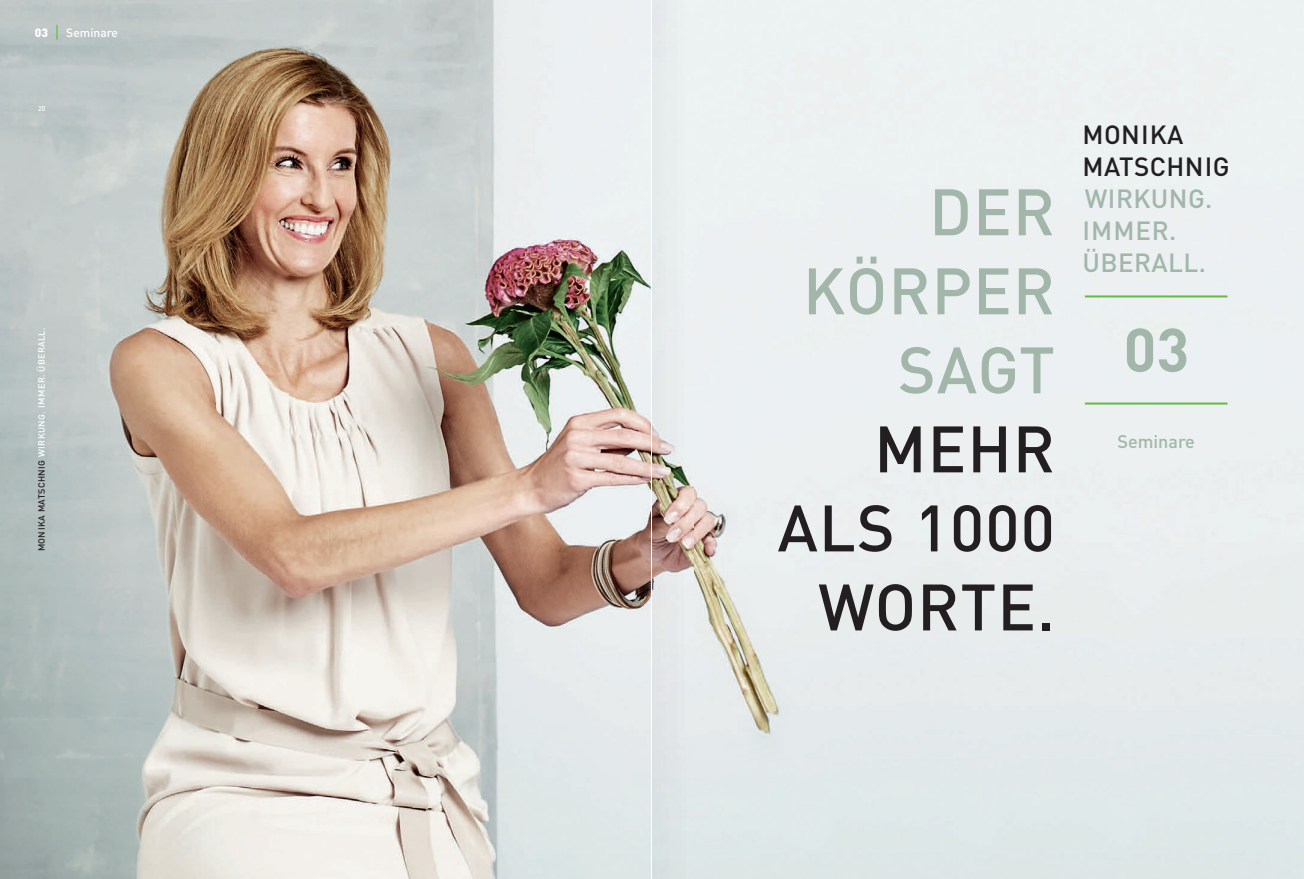
<style>
.page{position:relative;width:1304px;height:879px;background:#fff}
.page>*{position:absolute;margin:0;border:0;box-sizing:border-box;transform-origin:0 0}
.t1{font:500 64.5px/79px "DIN";letter-spacing:.015em;color:#231f20;text-align:right}
.t2{font:500 64.5px/79px "DIN";letter-spacing:.015em;color:#a2b6aa;text-align:right}
.t3{font:700 60.5px "DIN";color:#a2b6aa}
.t4{font:500 26px/32px "DIN";letter-spacing:.015em;color:#a2b6aa}
.t5{font:500 26px/32px "DIN";letter-spacing:.015em;color:#231f20}
.t6{font:500 18px "DIN";color:#a2b6aa}
.t7{font:500 12px "DIN";color:#fff}
.t8{font:900 12px "DIN";color:#fff}
.t9{font:500 9px "DIN";letter-spacing:.04em;color:#fff}
.t10{font:500 7px "DIN";color:#fff}
.s1{color:#231f20}
</style>
<div class="page">
<img style="left:0;top:0;width:651px;height:879px">
<div style="left:652px;top:0;width:652px;height:879px;background:linear-gradient(to right,#e8eceb,#e9eff0)"></div>
<hr style="left:1085px;top:295px;width:142px;height:2px;background:#63bc47">
<hr style="left:1085px;top:402px;width:142px;height:2px;background:#63bc47">
<svg style="left:56px;top:25px;width:2px;height:15px"></svg>
<img style="left:652px;top:0;width:41px;height:879px">
<h3 class="t8" style="left:35px;top:26px;width:15px">03</h3>
<h3 class="t7" style="left:66px;top:25px;width:53px">Seminare</h3>
<p class="t10" style="left:38px;top:105px;width:9px">20</p>
<p class="t9" style="left:37px;top:551px;width:225px;rotate:-90deg"><span class="s1">MONIKA MATSCHNIG</span> WIRKUNG. IMMER. ÜBERALL.</p>
<h1 class="t2" style="left:803px;top:173px;width:254px">DER<br>KÖRPER<br>SAGT</h1>
<h1 class="t1" style="left:777px;top:410px;width:279px">MEHR<br>ALS 1000<br>WORTE.</h1>
<h3 class="t5" style="left:1083px;top:119px;width:149px">MONIKA<br>MATSCHNIG</h3>
<h3 class="t4" style="left:1083px;top:183px;width:131px">WIRKUNG.<br>IMMER.<br>ÜBERALL.</h3>
<h2 class="t3" style="left:1124px;top:315px;width:67px">03</h2>
<h3 class="t6" style="left:1117px;top:432px;width:79px">Seminare</h3>
</div>
